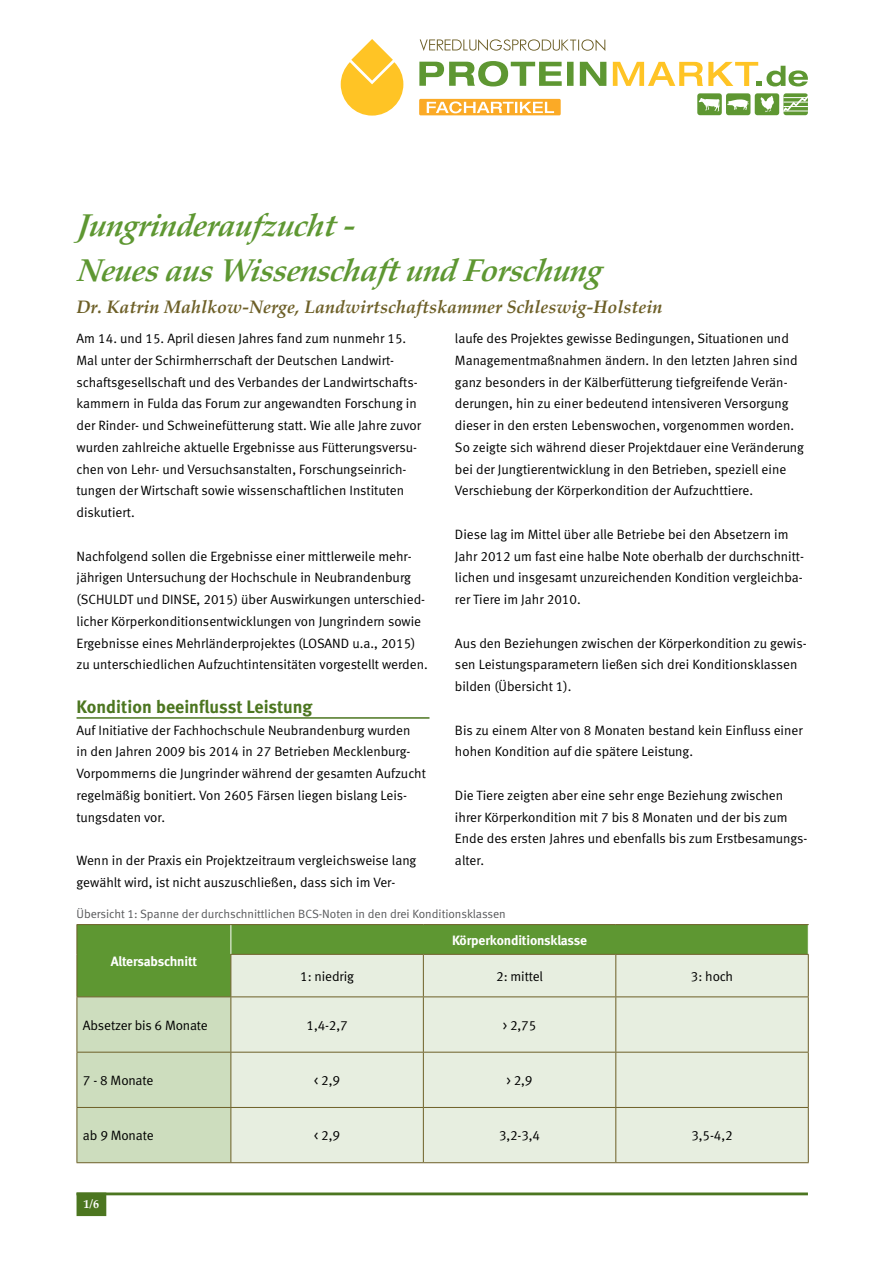
<style>
.page{position:relative;width:893px;height:1263px;background:#fff}
.page>*{position:absolute;margin:0;border:0;box-sizing:border-box;transform-origin:0 0}
.t1{font:italic 700 31.5px/45px "Palatino Linotype";letter-spacing:-.02em;color:#5e9732}
.t2{font:italic 700 18px "Palatino Linotype";color:#6d5f27}
.t3{font:18px "Meta Bold LF";letter-spacing:.005em;color:#4c7620}
.t4{font:13.5px/21.8px "Meta Normal LF";color:#000}
.t5{font:13.5px "Meta Bold LF";letter-spacing:-.01em;color:#fff}
.t6{font:12px "Meta Normal LF";letter-spacing:-.005em;color:#58595b}
.t7{font:700 12px "Palatino Linotype";color:#fff}
</style>
<div class="page">
<hr style="left:77px;top:1192px;width:731px;height:3px;background:#4c7620">
<div style="left:77px;top:1192px;width:29px;height:24px;background:#4c7620;border:2px solid #4c7620"></div>
<svg style="left:419px;top:61px;width:143px;height:25px"></svg>
<div style="left:567px;top:62px;width:7px;height:24px;background:#5e9732"></div>
<svg style="left:580px;top:62px;width:26px;height:24px"></svg>
<svg style="left:341px;top:39px;width:62px;height:77px"></svg>
<svg style="left:420px;top:39px;width:185px;height:12px"></svg>
<div style="left:726px;top:93px;width:24px;height:22px;background:#5e9732;border-radius:3px"></div>
<svg style="left:727px;top:99px;width:21px;height:11px"></svg>
<div style="left:697px;top:93px;width:25px;height:22px;background:#5e9732;border-radius:3px"></div>
<svg style="left:699px;top:98px;width:21px;height:13px"></svg>
<div style="left:755px;top:93px;width:24px;height:22px;background:#5e9732;border-radius:3px"></div>
<svg style="left:760px;top:95px;width:14px;height:17px"></svg>
<div style="left:783px;top:93px;width:25px;height:22px;background:#5e9732;border-radius:3px"></div>
<svg style="left:783px;top:93px;width:25px;height:21px"></svg>
<svg style="left:613px;top:62px;width:195px;height:24px"></svg>
<div style="left:419px;top:99px;width:142px;height:16px;background:#fbaa26;border-radius:2px"></div>
<svg style="left:427px;top:101px;width:127px;height:12px"></svg>
<hr style="left:77px;top:717px;width:352px;height:2px;background:#4c7620">
<div style="left:78px;top:925px;width:730px;height:71px;background:#5e9732"></div>
<div style="left:231px;top:955px;width:577px;height:207px;background:#e7eee0"></div>
<div style="left:78px;top:997px;width:152px;height:165px;background:#cdddbe"></div>
<svg style="left:230px;top:925px;width:1px;height:29px"></svg>
<svg style="left:808px;top:925px;width:1px;height:29px"></svg>
<hr style="left:423px;top:955px;width:1px;height:41px;background:#6d5f27">
<hr style="left:615px;top:955px;width:1px;height:41px;background:#6d5f27">
<hr style="left:808px;top:955px;width:1px;height:41px;background:#6d5f27">
<hr style="left:231px;top:996px;width:192px;height:1px;background:#6d5f27">
<hr style="left:423px;top:996px;width:193px;height:1px;background:#6d5f27">
<hr style="left:423px;top:997px;width:1px;height:55px;background:#6d5f27">
<hr style="left:616px;top:996px;width:193px;height:1px;background:#6d5f27">
<hr style="left:615px;top:997px;width:1px;height:55px;background:#6d5f27">
<hr style="left:808px;top:997px;width:1px;height:55px;background:#6d5f27">
<hr style="left:231px;top:1052px;width:192px;height:1px;background:#6d5f27">
<hr style="left:423px;top:1052px;width:193px;height:1px;background:#6d5f27">
<hr style="left:423px;top:1052px;width:1px;height:55px;background:#6d5f27">
<hr style="left:616px;top:1052px;width:193px;height:1px;background:#6d5f27">
<hr style="left:615px;top:1052px;width:1px;height:55px;background:#6d5f27">
<hr style="left:808px;top:1052px;width:1px;height:55px;background:#6d5f27">
<hr style="left:231px;top:1107px;width:192px;height:1px;background:#6d5f27">
<hr style="left:423px;top:1107px;width:193px;height:1px;background:#6d5f27">
<hr style="left:423px;top:1108px;width:1px;height:54px;background:#6d5f27">
<hr style="left:616px;top:1107px;width:193px;height:1px;background:#6d5f27">
<hr style="left:615px;top:1108px;width:1px;height:54px;background:#6d5f27">
<hr style="left:808px;top:1108px;width:1px;height:54px;background:#6d5f27">
<hr style="left:231px;top:1162px;width:192px;height:1px;background:#6d5f27">
<hr style="left:423px;top:1162px;width:193px;height:1px;background:#6d5f27">
<hr style="left:616px;top:1162px;width:193px;height:1px;background:#6d5f27">
<hr style="left:77px;top:924px;width:154px;height:1px;background:#6d5f27">
<svg style="left:77px;top:925px;width:1px;height:29px"></svg>
<hr style="left:231px;top:924px;width:192px;height:1px;background:#6d5f27">
<hr style="left:423px;top:924px;width:193px;height:1px;background:#6d5f27">
<hr style="left:616px;top:924px;width:193px;height:1px;background:#6d5f27">
<hr style="left:77px;top:954px;width:1px;height:42px;background:#6d5f27">
<hr style="left:230px;top:954px;width:193px;height:1px;background:#6d5f27">
<hr style="left:423px;top:954px;width:193px;height:1px;background:#6d5f27">
<hr style="left:616px;top:954px;width:193px;height:1px;background:#6d5f27">
<hr style="left:230px;top:955px;width:1px;height:41px;background:#6d5f27">
<hr style="left:77px;top:996px;width:154px;height:1px;background:#6d5f27">
<hr style="left:77px;top:997px;width:1px;height:55px;background:#6d5f27">
<hr style="left:230px;top:997px;width:1px;height:55px;background:#6d5f27">
<hr style="left:77px;top:1052px;width:154px;height:1px;background:#6d5f27">
<hr style="left:77px;top:1052px;width:1px;height:55px;background:#6d5f27">
<hr style="left:230px;top:1052px;width:1px;height:55px;background:#6d5f27">
<hr style="left:77px;top:1107px;width:154px;height:1px;background:#6d5f27">
<hr style="left:77px;top:1108px;width:1px;height:54px;background:#6d5f27">
<hr style="left:230px;top:1108px;width:1px;height:54px;background:#6d5f27">
<hr style="left:77px;top:1162px;width:154px;height:1px;background:#6d5f27">
<h1 class="t1" style="left:77px;top:201px;width:526px">Jungrinderaufzucht-<br>Neues aus Wissenschaftund Forschung</h1>
<h2 class="t2" style="left:77px;top:294px;width:587px">Dr. Katrin Mahlkow-Nerge, Landwirtschaftskammer Schleswig-Holstein</h2>
<p class="t4" style="left:77px;top:327px;width:346px">Am 14. und 15. April diesen Jahres fand zum nunmehr 15.<br>Mal unter der Schirmherrschaft der Deutschen Landwirt&shy;schaftsgesellschaft und des Verbandes der Landwirtschafts&shy;kammern in Fulda das Forum zur angewandten Forschung in der Rinder- und Schweinefütterung statt. Wie alle Jahre zuvor wurden zahlreiche aktuelle Ergebnisse aus Fütterungsversu&shy;chen von Lehr- und Versuchsanstalten, Forschungseinrich&shy;tungen der Wirtschaft sowie wissenschaftlichen Instituten diskutiert.</p>
<p class="t4" style="left:77px;top:545px;width:353px">Nachfolgend sollen die Ergebnisse einer mittlerweile mehr&shy;jährigen Untersuchung der Hochschule in Neubrandenburg (SCHULDT und DINSE, 2015) über Auswirkungen unterschied&shy;licher Körperkonditionsentwicklungen von Jungrindern sowie Ergebnisse eines Mehrländerprojektes (LOSAND u.a., 2015) zu unterschiedlichen Aufzuchtintensitäten vorgestellt werden.</p>
<h2 class="t3" style="left:77px;top:696px;width:237px">Kondition beeinflusst Leistung</h2>
<p class="t4" style="left:77px;top:719px;width:351px">Auf Initiative der Fachhochschule Neubrandenburg wurden<br>in den Jahren 2009 bis 2014 in 27 Betrieben Mecklenburg-Vorpommerns die Jungrinder während der gesamten Aufzucht regelmäßig bonitiert. Von 2605 Färsen liegen bislang Leis&shy;tungsdaten vor.</p>
<p class="t4" style="left:77px;top:849px;width:341px">Wenn in der Praxis ein Projektzeitraum vergleichsweise lang gewählt wird, ist nicht auszuschließen, dass sich im Ver-</p>
<p class="t4" style="left:455px;top:327px;width:351px">laufe des Projektes gewisse Bedingungen, Situationen und Managementmaßnahmen ändern. In den letzten Jahren sind ganz besonders in der Kälberfütterung tiefgreifende Verän&shy;derungen, hin zu einer bedeutend intensiveren Versorgung dieser in den ersten Lebenswochen, vorgenommen worden.<br>So zeigte sich während dieser Projektdauer eine Veränderung bei der Jungtierentwicklung in den Betrieben, speziell eine Verschiebung der Körperkondition der Aufzuchttiere.</p>
<p class="t4" style="left:455px;top:523px;width:350px">Diese lag im Mittel über alle Betriebe bei den Absetzern im Jahr 2012 um fast eine halbe Note oberhalb der durchschnitt&shy;lichen und insgesamt unzureichenden Kondition vergleichba&shy;rer Tiere im Jahr 2010.</p>
<p class="t4" style="left:455px;top:632px;width:353px">Aus den Beziehungen zwischen der Körperkondition zu gewis&shy;sen Leistungsparametern ließen sich drei Konditionsklassen bilden (Übersicht 1).</p>
<p class="t4" style="left:455px;top:719px;width:349px">Bis zu einem Alter von 8 Monaten bestand kein Einfluss einer hohen Kondition auf die spätere Leistung.</p>
<p class="t4" style="left:455px;top:784px;width:354px">Die Tiere zeigten aber eine sehr enge Beziehung zwischen ihrer Körperkondition mit 7 bis 8 Monaten und der bis zum Ende des ersten Jahres und ebenfalls bis zum Erstbesamungs&shy;alter.</p>
<p class="t6" style="left:77px;top:907px;width:431px">Übersicht 1: Spanne der durchschnittlichen BCS-Noten in den drei Konditionsklassen</p>
<p class="t5" style="left:111px;top:953px;width:88px">Altersabschnitt</p>
<p class="t5" style="left:452px;top:932px;width:137px">Körperkonditionsklasse</p>
<p class="t4" style="left:300px;top:965px;width:55px">1: niedrig</p>
<p class="t4" style="left:496px;top:965px;width:48px">2: mittel</p>
<p class="t4" style="left:691px;top:965px;width:44px">3: hoch</p>
<p class="t4" style="left:83px;top:1014px;width:126px">Absetzer bis 6 Monate</p>
<p class="t4" style="left:307px;top:1014px;width:43px">1,4-2,7</p>
<p class="t4" style="left:503px;top:1014px;width:35px">&gt; 2,75</p>
<p class="t4" style="left:83px;top:1069px;width:72px">7 - 8 Monate</p>
<p class="t4" style="left:314px;top:1069px;width:27px">&lt; 2,9</p>
<p class="t4" style="left:507px;top:1069px;width:27px">&gt; 2,9</p>
<p class="t4" style="left:83px;top:1125px;width:72px">ab 9 Monate</p>
<p class="t4" style="left:314px;top:1125px;width:27px">&lt; 2,9</p>
<p class="t4" style="left:499px;top:1125px;width:43px">3,2-3,4</p>
<p class="t4" style="left:691px;top:1125px;width:43px">3,5-4,2</p>
<p class="t7" style="left:84px;top:1195px;width:17px">1/6</p>
</div>
